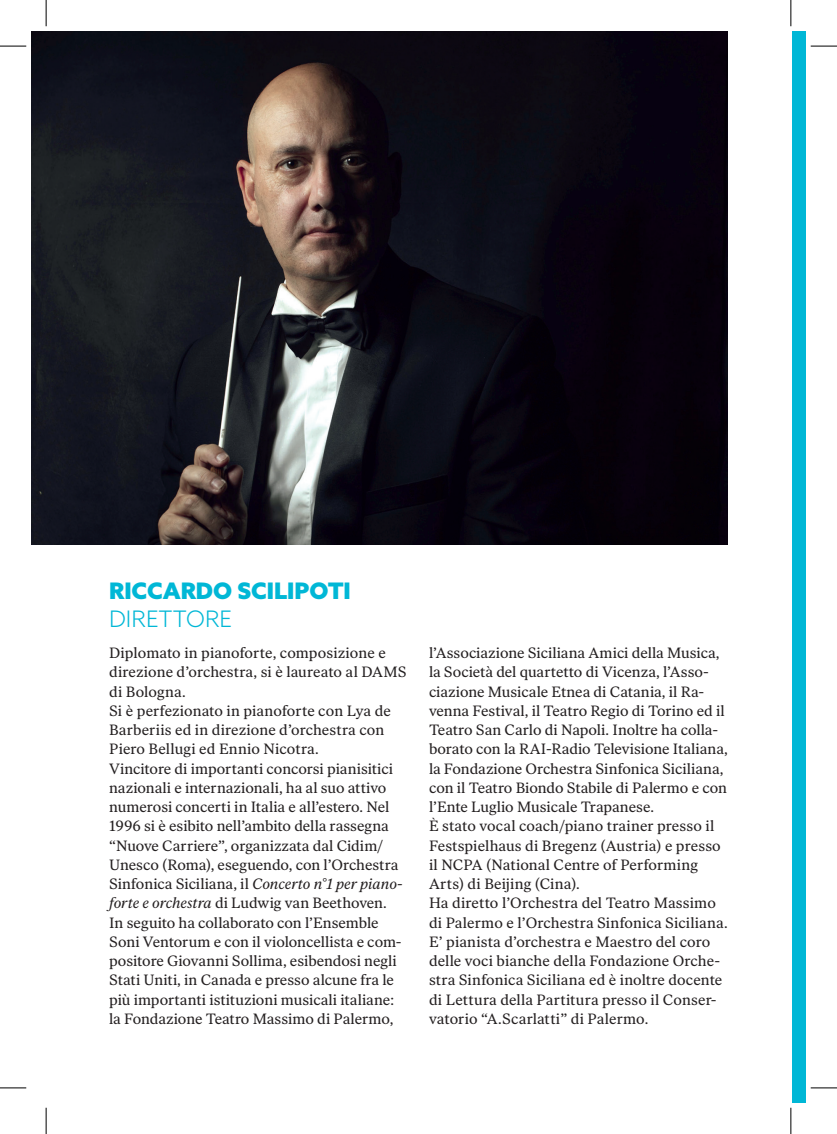
<style>
.page{position:relative;width:837px;height:1134px;background:#fff}
.page>*{position:absolute;margin:0;border:0;box-sizing:border-box;transform-origin:0 0}
.t1{font:900 22.75px "Azo Sans";color:#00b7d6}
.t2{font:300 22.75px "Azo Sans";color:#00b7d6}
.t3{font:14.88px/19.2px "Ivar Text";letter-spacing:.005em;color:#231f20}
.s1{font-style:italic}
</style>
<div class="page">
<div style="left:791px;top:31px;width:14px;height:1072px;background:#00b7d6"></div>
<img style="left:31px;top:31px;width:696px;height:514px">
<svg style="left:0;top:46px;width:26px;height:1px"></svg>
<svg style="left:810px;top:46px;width:26px;height:1px"></svg>
<svg style="left:0;top:1088px;width:26px;height:1px"></svg>
<svg style="left:810px;top:1088px;width:26px;height:1px"></svg>
<svg style="left:46px;top:0;width:1px;height:26px"></svg>
<svg style="left:46px;top:1108px;width:1px;height:26px"></svg>
<svg style="left:790px;top:0;width:1px;height:26px"></svg>
<svg style="left:790px;top:1108px;width:1px;height:26px"></svg>
<h1 class="t1" style="left:109px;top:576px;width:243px">RICCARDO SCILIPOTI</h1>
<h1 class="t2" style="left:109px;top:604px;width:124px">DIRETTORE</h1>
<p class="t3" style="left:109px;top:643px;width:299px">Diplomato in pianoforte, composizione e direzione d’orchestra, si è laureato al DAMS di Bologna.<br>Si è perfezionato in pianoforte con Lya de Barberiis ed in direzione d’orchestra con Piero Bellugi ed Ennio Nicotra.<br>Vincitore di importanti concorsi pianisitici nazionali e internazionali, ha al suo attivo numerosi concerti in Italia e all’estero. Nel 1996 si è esibito nell’ambito della rassegna “Nuove Carriere”, organizzata dal Cidim/ Unesco (Roma), eseguendo, con l’Orchestra Sinfonica Siciliana, il <span class="s1">Concerto n°1 per piano&shy;forte e orchestra</span> di Ludwig van Beethoven.<br>In seguito ha collaborato con l’Ensemble Soni Ventorum e con il violoncellista e com&shy;positore Giovanni Sollima, esibendosi negli Stati Uniti, in Canada e presso alcune fra le più importanti istituzioni musicali italiane: la Fondazione Teatro Massimo di Palermo,</p>
<p class="t3" style="left:429px;top:643px;width:300px">l’Associazione Siciliana Amici della Musica, la Società del quartetto di Vicenza, l’Asso&shy;ciazione Musicale Etnea di Catania, il Ra&shy;venna Festival, il Teatro Regio di Torino ed il Teatro San Carlo di Napoli. Inoltre ha colla&shy;borato con la RAI-Radio Televisione Italiana, la Fondazione Orchestra Sinfonica Siciliana, con il Teatro Biondo Stabile di Palermo e con l’Ente Luglio Musicale Trapanese.<br>È stato vocal coach/piano trainer presso il Festspielhaus di Bregenz (Austria) e presso il NCPA (National Centre of Performing Arts) di Beijing (Cina).<br>Ha diretto l’Orchestra del Teatro Massimo di Palermo e l’Orchestra Sinfonica Siciliana.<br>E’ pianista d’orchestra e Maestro del coro delle voci bianche della Fondazione Orche&shy;stra Sinfonica Siciliana ed è inoltre docente di Lettura della Partitura presso il Conser&shy;vatorio “A.Scarlatti” di Palermo.</p>
</div>
